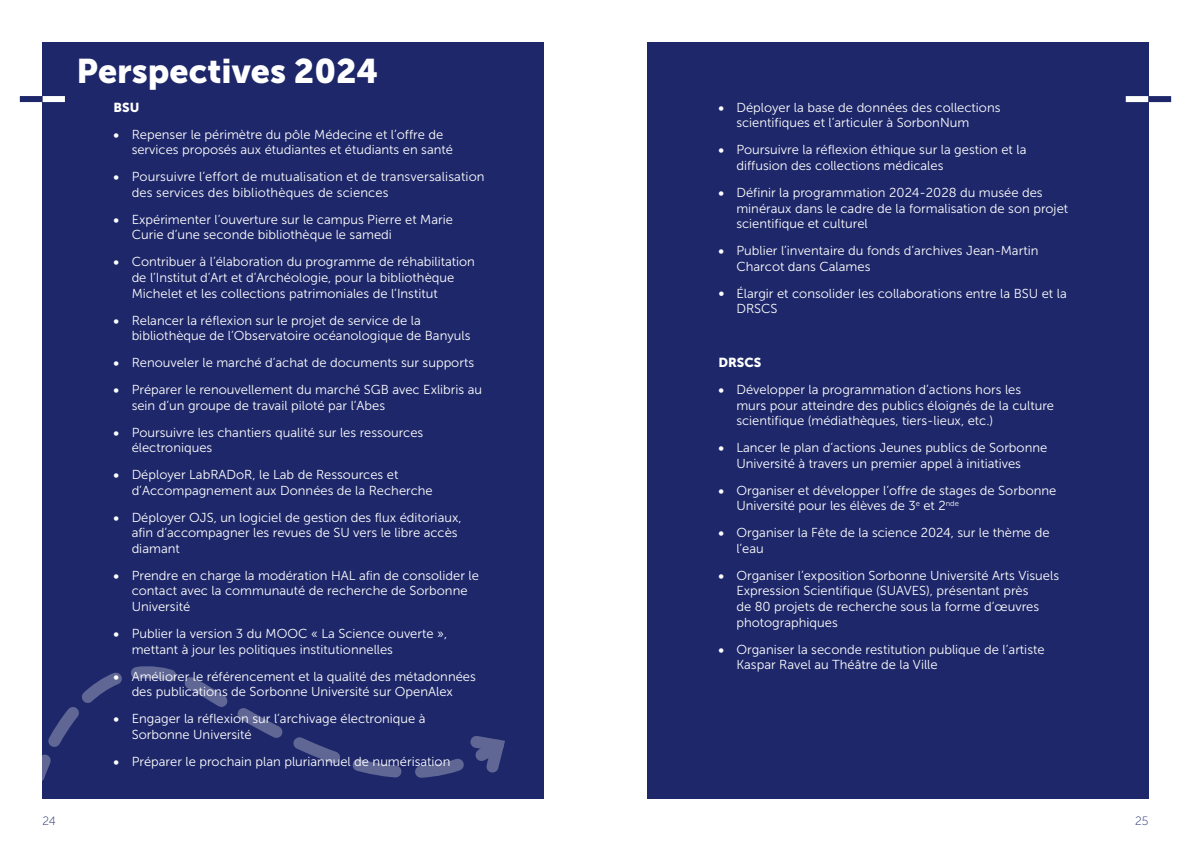
<style>
.page{position:relative;width:1191px;height:842px;background:#fff}
.page>*{position:absolute;margin:0;border:0;box-sizing:border-box;transform-origin:0 0}
.t1{font:34px "Museo Sans 900";color:#fff}
.t2{font:13px/15.6px "Museo Sans 300";color:#fff}
.t3{font:13px "Museo Sans 900";color:#fff}
.t4{font:12px "Museo Sans 100";color:#1d2769}
.s1{font-family:"Museo Sans 900";font-size:12px}
</style>
<div class="page">
<div style="left:646px;top:43px;width:502px;height:756px;background:#1d2769"></div>
<div style="left:43px;top:43px;width:501px;height:756px;background:#1d2769"></div>
<svg style="left:42px;top:667px;width:185px;height:116px"></svg>
<svg style="left:227px;top:699px;width:278px;height:79px"></svg>
<div style="left:1125px;top:96px;width:23px;height:6px;background:#fff"></div>
<div style="left:42px;top:96px;width:23px;height:6px;background:#fff"></div>
<div style="left:1148px;top:96px;width:23px;height:6px;background:#1d2769"></div>
<div style="left:20px;top:96px;width:23px;height:6px;background:#1d2769"></div>
<h1 class="t1" style="left:77px;top:51px;width:303px">Perspectives 2024</h1>
<p class="t3" style="left:114px;top:100px;width:27px">BSU</p>
<p class="t2" style="left:132px;top:127px;width:323px;text-indent:-18px"><span class="s1">•</span> Repenser le périmètre du pôle Médecine et l’offre de services proposés aux étudiantes et étudiants en santé</p>
<p class="t2" style="left:132px;top:169px;width:354px;text-indent:-18px"><span class="s1">•</span> Poursuivre l’effort de mutualisation et de transversalisation des services des bibliothèques de sciences</p>
<p class="t2" style="left:132px;top:212px;width:323px;text-indent:-18px"><span class="s1">•</span> Expérimenter l’ouverture sur le campus Pierre et Marie<br>Curie d’une seconde bibliothèque le samedi</p>
<p class="t2" style="left:132px;top:254px;width:345px;text-indent:-18px"><span class="s1">•</span> Contribuer à l’élaboration du programme de réhabilitation de l’Institut d’Art et d’Archéologie, pour la bibliothèque<br>Michelet et les collections patrimoniales de l’Institut</p>
<p class="t2" style="left:132px;top:312px;width:340px;text-indent:-18px"><span class="s1">•</span> Relancer la réflexion sur le projet de service de la bibliothèque de l’Observatoire océanologique de Banyuls</p>
<p class="t2" style="left:114px;top:355px;width:362px"><span class="s1">•</span> Renouveler le marché d’achat de documents sur supports</p>
<p class="t2" style="left:132px;top:382px;width:352px;text-indent:-18px"><span class="s1">•</span> Préparer le renouvellement du marché SGB avec Exlibris au sein d’un groupe de travail piloté par l’Abes</p>
<p class="t2" style="left:132px;top:424px;width:293px;text-indent:-18px"><span class="s1">•</span> Poursuivre les chantiers qualité sur les ressources électroniques</p>
<p class="t2" style="left:132px;top:467px;width:303px;text-indent:-18px"><span class="s1">•</span> Déployer LabRADoR, le Lab de Ressources et d’Accompagnement aux Données de la Recherche</p>
<p class="t2" style="left:132px;top:509px;width:331px;text-indent:-18px"><span class="s1">•</span> Déployer OJS, un logiciel de gestion des flux éditoriaux, afin d’accompagner les revues de SU vers le libre accès diamant</p>
<p class="t2" style="left:132px;top:568px;width:349px;text-indent:-18px"><span class="s1">•</span> Prendre en charge la modération HAL afin de consolider le contact avec la communauté de recherche de Sorbonne<br>Université</p>
<p class="t2" style="left:132px;top:626px;width:317px;text-indent:-18px"><span class="s1">•</span> Publier la version 3 du MOOC « La Science ouverte », mettant à jour les politiques institutionnelles</p>
<p class="t2" style="left:114px;top:668px;width:364px;text-align:center"><span class="s1">•</span> Améliorer le référencement et la qualité des métadonnées des publications de Sorbonne Université sur OpenAlex</p>
<p class="t2" style="left:132px;top:711px;width:295px;text-indent:-18px"><span class="s1">•</span> Engager la réflexion sur l’archivage électronique à<br>Sorbonne Université</p>
<p class="t2" style="left:114px;top:753px;width:338px"><span class="s1">•</span> Préparer le prochain plan pluriannuel de numérisation</p>
<p class="t2" style="left:736px;top:100px;width:266px;text-indent:-18px"><span class="s1">•</span> Déployer la base de données des collections scientifiques et l’articuler à SorbonNum</p>
<p class="t2" style="left:736px;top:142px;width:291px;text-indent:-18px"><span class="s1">•</span> Poursuivre la réflexion éthique sur la gestion et la diffusion des collections médicales</p>
<p class="t2" style="left:736px;top:185px;width:333px;text-indent:-18px"><span class="s1">•</span> Définir la programmation 2024-2028 du musée des minéraux dans le cadre de la formalisation de son projet scientifique et culturel</p>
<p class="t2" style="left:736px;top:243px;width:303px;text-indent:-18px"><span class="s1">•</span> Publier l’inventaire du fonds d’archives Jean-Martin<br>Charcot dans Calames</p>
<p class="t2" style="left:736px;top:285px;width:332px;text-indent:-18px"><span class="s1">•</span> Élargir et consolider les collaborations entre la BSU et la<br>DRSCS</p>
<p class="t3" style="left:718px;top:355px;width:45px">DRSCS</p>
<p class="t2" style="left:736px;top:382px;width:319px;text-indent:-18px"><span class="s1">•</span> Développer la programmation d’actions hors les murs pour atteindre des publics éloignés de la culture scientifique (médiathèques, tiers-lieux, etc.)</p>
<p class="t2" style="left:736px;top:440px;width:312px;text-indent:-18px"><span class="s1">•</span> Lancer le plan d’actions Jeunes publics de Sorbonne<br>Université à travers un premier appel à initiatives</p>
<p class="t2" style="left:736px;top:483px;width:321px;text-indent:-18px"><span class="s1">•</span> Organiser et développer l’offre de stages de Sorbonne<br>Université pour les élèves de 3<sup>e</sup> et 2<sup>nde</sup></p>
<p class="t2" style="left:736px;top:525px;width:315px;text-indent:-18px"><span class="s1">•</span> Organiser la Fête de la science 2024, sur le thème de l’eau</p>
<p class="t2" style="left:736px;top:568px;width:324px;text-indent:-18px"><span class="s1">•</span> Organiser l’exposition Sorbonne Université Arts Visuels Expression Scientifique (SUAVES), présentant près<br>de 80 projets de recherche sous la forme d’œuvres photographiques</p>
<p class="t2" style="left:736px;top:641px;width:310px;text-indent:-18px"><span class="s1">•</span> Organiser la seconde restitution publique de l’artiste<br>Kaspar Ravel au Théâtre de la Ville</p>
<p class="t4" style="left:43px;top:815px;width:15px">24</p>
<p class="t4" style="left:1135px;top:815px;width:15px">25</p>
</div>
